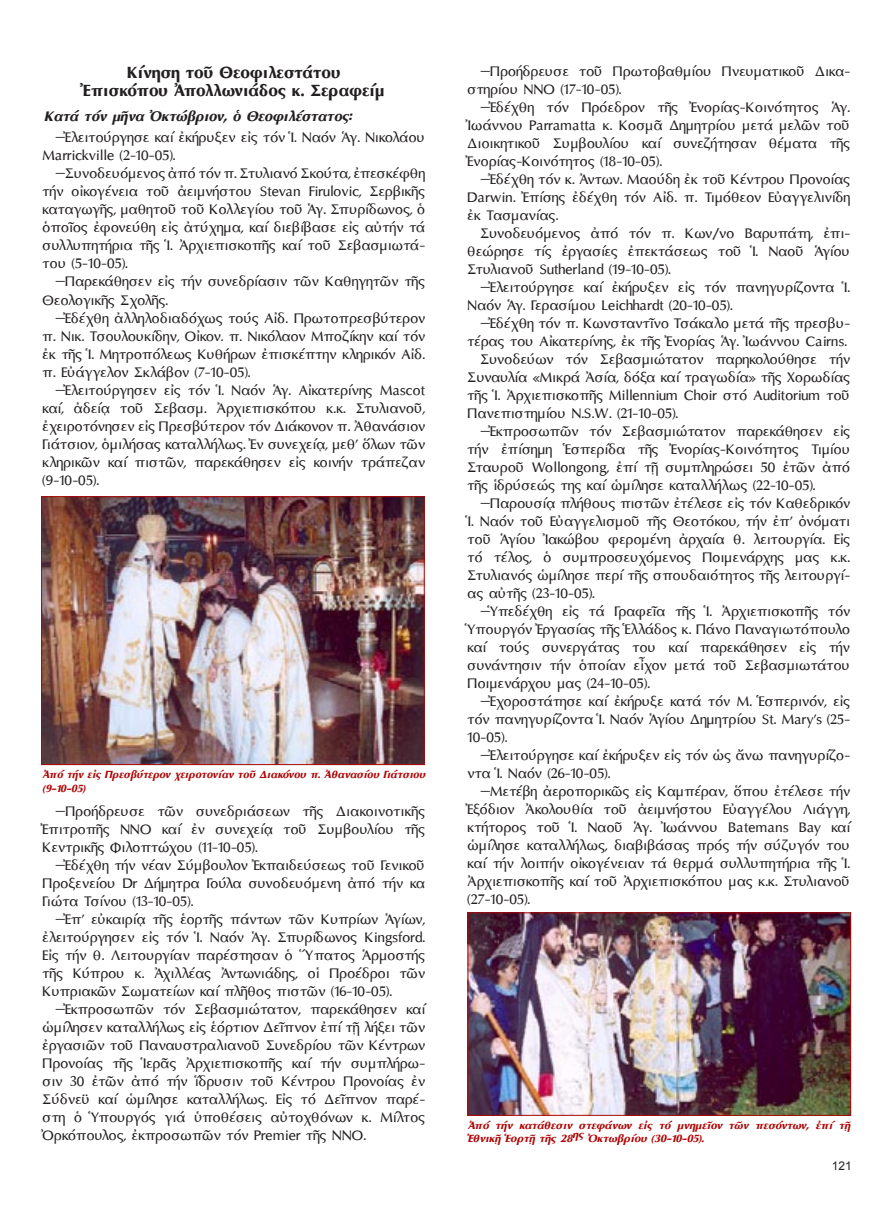
<style>
.page{position:relative;width:893px;height:1212px;background:#fff}
.page>*{position:absolute;margin:0;border:0;box-sizing:border-box;transform-origin:0 0}
.t1{font:700 21px/18px "Mg Optima UC Pol";color:#231f20;text-align:center}
.t2{font:18px/18px "Mg Optima UC Pol";color:#231f20;text-align:justify}
.t3{font:italic 700 18px "Mg Optima UC Pol";color:#231f20}
.t4{font:italic 700 13.5px/13.5px "Mg Optima UC Pol";color:#ad0707;scale:1.04 1}
.t5{font:italic 700 13.5px/13.5px "Mg Optima UC Pol";color:#ad0707}
.t6{font:12px "Arial";color:#231f20}
</style>
<div class="page">
<img style="left:43px;top:498px;width:379px;height:265px">
<div style="left:41px;top:496px;width:383px;height:269px;border:1px solid #ad0707"></div>
<img style="left:470px;top:914px;width:379px;height:199px">
<div style="left:468px;top:912px;width:383px;height:203px;border:1px solid #ad0707"></div>
<p class="t1" style="left:83px;top:63px;width:303px">Κίνηση τοῦ Θεοφιλεστάτου<br>Ἐπισκόπου Ἀπολλωνιάδος κ. Σεραφείμ</p>
<p class="t3" style="left:44px;top:107px;width:309px">Κατά τόν μῆνα Ὀκτώβριον, ὁ Θεοφιλέστατος:</p>
<p class="t2" style="left:43px;top:129px;width:384px;text-indent:23px">Ἐλειτούργησε καί ἐκήρυξεν εἰς τόν Ἱ. Ναόν Ἁγ. Νικολάου<br>Marrickville (2-10-05).</p>
<p class="t2" style="left:43px;top:165px;width:384px;text-indent:23px">Συνοδευόμενος ἀπό τόν π. Στυλιανό Σκούτα, ἐπεσκέφθη τήν οἰκογένεια τοῦ ἀειμνήστου Stevan Firulovic, Σερβικῆς καταγωγῆς, μαθητοῦ τοῦ Κολλεγίου τοῦ Ἁγ. Σπυρίδωνος, ὁ ὁποῖος ἐφονεύθη εἰς ἀτύχημα, καί διεβίβασε εἰς αὐτήν τά συλλυπητήρια τῆς Ἱ. Ἀρχιεπισκοπῆς καί τοῦ Σεβασμιωτά&shy;του (5-10-05).</p>
<p class="t2" style="left:43px;top:273px;width:384px;text-indent:23px">Παρεκάθησεν εἰς τήν συνεδρίασιν τῶν Καθηγητῶν τῆς<br>Θεολογικῆς Σχολῆς.</p>
<p class="t2" style="left:43px;top:309px;width:384px;text-indent:23px">Ἐδέχθη ἀλληλοδιαδόχως τούς Αἰδ. Πρωτοπρεσβύτερον π. Νικ. Τσουλουκίδην, Οἰκον. π. Νικόλαον Μποζίκην καί τόν ἐκ τῆς Ἱ. Μητροπόλεως Κυθήρων ἐπισκέπτην κληρικόν Αἰδ. π. Εὐάγγελον Σκλάβον (7-10-05).</p>
<p class="t2" style="left:43px;top:381px;width:384px;text-indent:23px">Ἐλειτούργησεν εἰς τόν Ἱ. Ναόν Ἁγ. Αἰκατερίνης Mascot καί, ἀδείᾳ τοῦ Σεβασμ. Ἀρχιεπισκόπου κ.κ. Στυλιανοῦ, ἐχειροτόνησεν εἰς Πρεσβύτερον τόν Διάκονον π. Ἀθανάσιον Γιάτσιον, ὁμιλήσας καταλλήλως. Ἐν συνεχείᾳ, μεθ’ ὅλων τῶν κληρικῶν καί πιστῶν, παρεκάθησεν εἰς κοινήν τράπεζαν (9-10-05).</p>
<p class="t5" style="left:43px;top:767px;width:384px">Ἀπό τήν εἰς Πρεσβύτερον χειροτονίαν τοῦ Διακόνου π. Ἀθανασίου Γιάτσιου (9-10-05)</p>
<p class="t2" style="left:43px;top:802px;width:384px;text-indent:23px">Προήδρευσε τῶν συνεδριάσεων τῆς Διακοινοτικῆς Ἐπιτροπῆς ΝΝΟ καί ἐν συνεχείᾳ τοῦ Συμβουλίου τῆς Κεντρικῆς Φιλοπτώχου (11-10-05).</p>
<p class="t2" style="left:43px;top:856px;width:384px;text-indent:23px">Ἐδέχθη τήν νέαν Σύμβουλον Ἐκπαιδεύσεως τοῦ Γενικοῦ Προξενείου Dr Δήμητρα Γούλα συνοδευόμενη ἀπό τήν κα Γιώτα Τσίνου (13-10-05).</p>
<p class="t2" style="left:43px;top:910px;width:384px;text-indent:23px">Ἐπ’ εὐκαιρίᾳ τῆς ἑορτῆς πάντων τῶν Κυπρίων Ἁγίων, ἐλειτούργησεν εἰς τόν Ἱ. Ναόν Ἁγ. Σπυρίδωνος Kingsford.<br>Εἰς τήν θ. Λειτουργίαν παρέστησαν ὁ Ὕπατος Ἁρμοστής τῆς Κύπρου κ. Ἀχιλλέας Ἀντωνιάδης, οἱ Προέδροι τῶν Κυπριακῶν Σωματείων καί πλῆθος πιστῶν (16-10-05).</p>
<p class="t2" style="left:43px;top:1000px;width:384px;text-indent:23px">Ἐκπροσωπῶν τόν Σεβασμιώτατον, παρεκάθησεν καί ὡμίλησεν καταλλήλως εἰς ἑόρτιον Δεῖπνον ἐπί τῇ λήξει τῶν ἐργασιῶν τοῦ Παναυστραλιανοῦ Συνεδρίου τῶν Κέντρων Προνοίας τῆς Ἱερᾶς Ἀρχιεπισκοπῆς καί τήν συμπλήρω&shy;σιν 30 ἐτῶν ἀπό τήν ἵδρυσιν τοῦ Κέντρου Προνοίας ἐν Σύδνεϋ καί ὡμίλησε καταλλήλως. Εἰς τό Δεῖπνον παρέ&shy;στη ὁ Ὑπουργός γιά ὑποθέσεις αὐτοχθόνων κ. Μίλτος Ὀρκόπουλος, ἐκπροσωπῶν τόν Premier τῆς ΝΝΟ.</p>
<p class="t2" style="left:468px;top:63px;width:384px;text-indent:23px">Προήδρευσε τοῦ Πρωτοβαθμίου Πνευματικοῦ Δικα&shy;στηρίου ΝΝΟ (17-10-05).</p>
<p class="t2" style="left:468px;top:99px;width:384px;text-indent:23px">Ἐδέχθη τόν Πρόεδρον τῆς Ἐνορίας-Κοινότητος Ἁγ.<br>Ἰωάννου Parramatta κ. Κοσμᾶ Δημητρίου μετά μελῶν τοῦ Διοικητικοῦ Συμβουλίου καί συνεζήτησαν θέματα τῆς Ἐνορίας-Κοινότητος (18-10-05).</p>
<p class="t2" style="left:468px;top:171px;width:384px;text-indent:23px">Ἐδέχθη τόν κ. Ἀντων. Μαούδη ἐκ τοῦ Κέντρου Προνοίας Darwin. Ἐπίσης ἐδέχθη τόν Αἰδ. π. Τιμόθεον Εὐαγγελινίδη ἐκ Τασμανίας.</p>
<p class="t2" style="left:468px;top:225px;width:384px;text-indent:13px">Συνοδευόμενος ἀπό τόν π. Κων/νο Βαρυπάτη, ἐπι&shy;θεώρησε τίς ἐργασίες ἐπεκτάσεως τοῦ Ἱ. Ναοῦ Ἁγίου Στυλιανοῦ Sutherland (19-10-05).</p>
<p class="t2" style="left:468px;top:279px;width:384px;text-indent:23px">Ἐλειτούργησε καί ἐκήρυξεν εἰς τόν πανηγυρίζοντα Ἱ.<br>Ναόν Ἁγ. Γερασίμου Leichhardt (20-10-05).</p>
<p class="t2" style="left:490px;top:315px;width:362px">Ἐδέχθη τόν π. Κωνσταντῖνο Τσάκαλο μετά τῆς πρεσβυ-</p>
<p class="t2" style="left:468px;top:333px;width:381px">τέρας του Αἰκατερίνης, ἐκ τῆς Ἐνορίας Ἁγ. Ἰωάννου Cairns.</p>
<p class="t2" style="left:480px;top:351px;width:371px">Συνοδεύων τόν Σεβασμιώτατον παρηκολούθησε τήν</p>
<p class="t2" style="left:468px;top:369px;width:384px">Συναυλία «Μικρά Ἀσία, δόξα καί τραγωδία» τῆς Χορωδίας</p>
<p class="t2" style="left:468px;top:387px;width:384px">τῆς Ἱ. Ἀρχιεπισκοπῆς Millennium Choir στό Auditorium τοῦ</p>
<p class="t2" style="left:468px;top:405px;width:212px">Πανεπιστημίου N.S.W. (21-10-05).</p>
<p class="t2" style="left:490px;top:423px;width:362px">Ἐκπροσωπῶν τόν Σεβασμιώτατον παρεκάθησεν εἰς</p>
<p class="t2" style="left:468px;top:441px;width:384px">τήν ἐπίσημη Ἑσπερίδα τῆς Ἐνορίας-Κοινότητος Τιμίου</p>
<p class="t2" style="left:468px;top:459px;width:384px">Σταυροῦ Wollongong, ἐπί τῇ συμπληρώσει 50 ἐτῶν ἀπό</p>
<p class="t2" style="left:468px;top:477px;width:350px">τῆς ἱδρύσεώς της καί ὡμίλησε καταλλήλως (22-10-05).</p>
<p class="t2" style="left:490px;top:495px;width:362px">Παρουσίᾳ πλήθους πιστῶν ἐτέλεσε εἰς τόν Καθεδρικόν</p>
<p class="t2" style="left:468px;top:513px;width:384px">Ἱ. Ναόν τοῦ Εὐαγγελισμοῦ τῆς Θεοτόκου, τήν ἐπ’ ὀνόματι</p>
<p class="t2" style="left:468px;top:531px;width:384px">τοῦ Ἁγίου Ἰακώβου φερομένη ἀρχαία θ. λειτουργία. Εἰς</p>
<p class="t2" style="left:468px;top:549px;width:384px">τό τέλος, ὁ συμπροσευχόμενος Ποιμενάρχης μας κ.κ.</p>
<p class="t2" style="left:468px;top:567px;width:384px">Στυλιανός ὡμίλησε περί τῆς σπουδαιότητος τῆς λειτουργί-</p>
<p class="t2" style="left:468px;top:585px;width:129px">ας αὐτῆς (23-10-05).</p>
<p class="t2" style="left:490px;top:603px;width:362px">Ὑπεδέχθη εἰς τά Γραφεῖα τῆς Ἱ. Ἀρχιεπισκοπῆς τόν</p>
<p class="t2" style="left:468px;top:621px;width:384px">Ὑπουργόν Ἐργασίας τῆς Ἑλλάδος κ. Πάνο Παναγιωτόπουλο</p>
<p class="t2" style="left:468px;top:639px;width:384px">καί τούς συνεργάτας του καί παρεκάθησεν εἰς τήν</p>
<p class="t2" style="left:468px;top:657px;width:384px">συνάντησιν τήν ὁποίαν εἶχον μετά τοῦ Σεβασμιωτάτου</p>
<p class="t2" style="left:468px;top:675px;width:184px">Ποιμενάρχου μας (24-10-05).</p>
<p class="t2" style="left:490px;top:693px;width:362px">Ἐχοροστάτησε καί ἐκήρυξε κατά τόν Μ. Ἑσπερινόν, εἰς</p>
<p class="t2" style="left:468px;top:711px;width:384px">τόν πανηγυρίζοντα Ἱ. Ναόν Ἁγίου Δημητρίου St. Mary’s (25-</p>
<p class="t2" style="left:468px;top:729px;width:41px">10-05).</p>
<p class="t2" style="left:490px;top:747px;width:362px">Ἐλειτούργησε καί ἐκήρυξεν εἰς τόν ὡς ἄνω πανηγυρίζο-</p>
<p class="t2" style="left:468px;top:765px;width:144px">ντα Ἱ. Ναόν (26-10-05).</p>
<p class="t2" style="left:490px;top:783px;width:362px">Μετέβη ἀεροπορικῶς εἰς Καμπέραν, ὅπου ἐτέλεσε τήν</p>
<p class="t2" style="left:468px;top:801px;width:384px">Ἐξόδιον Ἀκολουθία τοῦ ἀειμνήστου Εὐαγγέλου Λιάγγη,</p>
<p class="t2" style="left:468px;top:819px;width:384px">κτήτορος τοῦ Ἱ. Ναοῦ Ἁγ. Ἰωάννου Batemans Bay καί</p>
<p class="t2" style="left:468px;top:837px;width:384px">ὡμίλησε καταλλήλως, διαβιβάσας πρός τήν σύζυγόν του</p>
<p class="t2" style="left:468px;top:855px;width:384px">καί τήν λοιπήν οἰκογένειαν τά θερμά συλλυπητήρια τῆς Ἱ.</p>
<p class="t2" style="left:468px;top:873px;width:384px">Ἀρχιεπισκοπῆς καί τοῦ Ἀρχιεπισκόπου μας κ.κ. Στυλιανοῦ</p>
<p class="t2" style="left:468px;top:891px;width:64px">(27-10-05).</p>
<p class="t4" style="left:468px;top:1118px;width:369px">Ἀπό τήν κατάθεσιν στεφάνων εἰς τό μνημεῖον τῶν πεσόντων, ἐπί τῇ<br>Ἐθνικῇ Ἑορτῇ τῆς 28ης Ὀκτωβρίου (30-10-05).</p>
<p class="t6" style="left:832px;top:1158px;width:22px">121</p>
</div>
